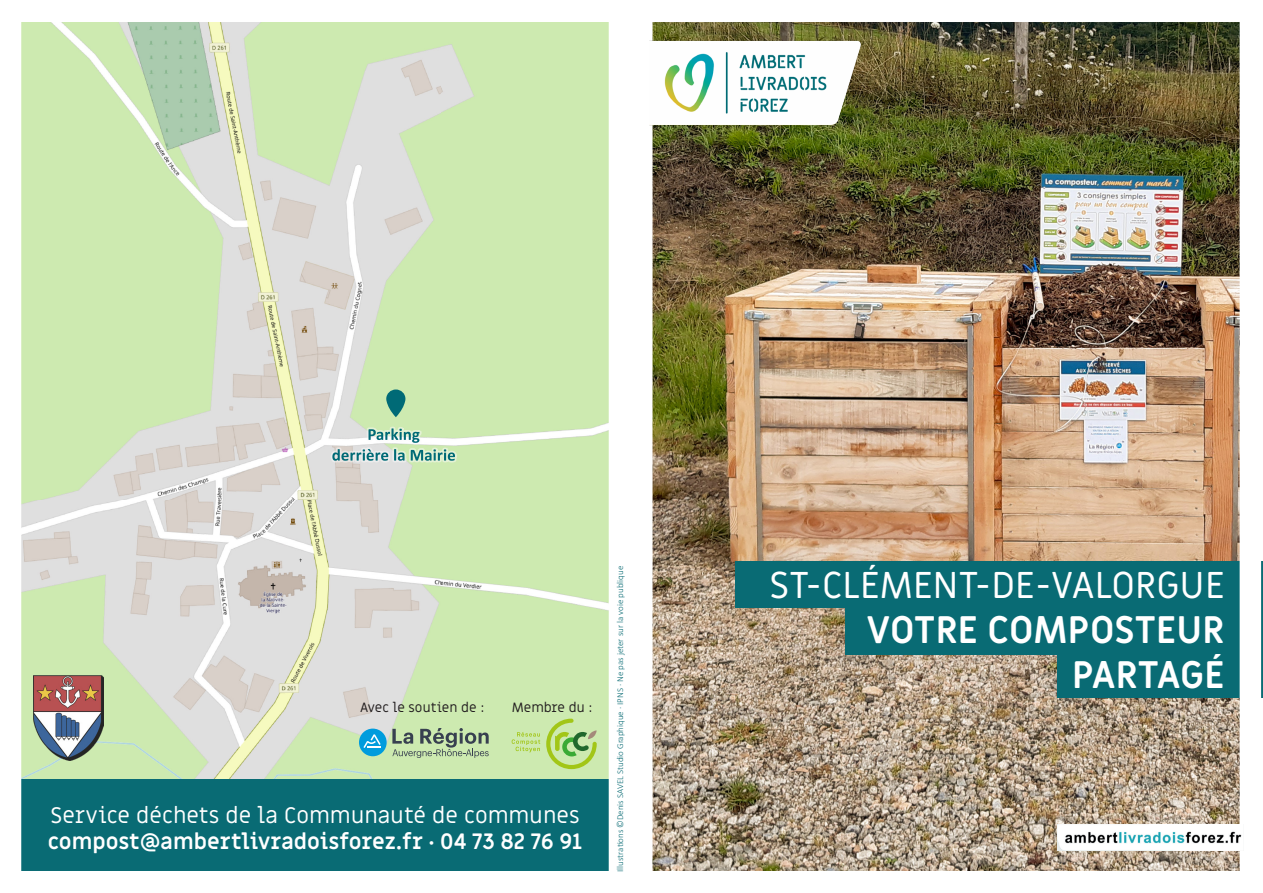
<style>
.page{position:relative;width:1263px;height:893px;background:#fff}
.page>*{position:absolute;margin:0;border:0;box-sizing:border-box;transform-origin:0 0}
.t1{font:37.5px "Miriam Libre";color:#fff}
.t2{font:700 37.5px "Miriam Libre";letter-spacing:-.005em;color:#fff}
.t3{font:22.5px "Miriam Libre";color:#fff}
.t4{font:700 21.75px "Miriam Libre";color:#fff}
.t5{font:13.5px "Miriam Libre";color:#231f20}
.t6{font:300 9px "Calibri";color:#096b74}
</style>
<div class="page">
<svg style="left:21px;top:22px;width:588px;height:849px;background:#bbd5b6"></svg>
<img style="left:649px;top:22px;width:591px;height:849px">
<img style="left:650px;top:40px;width:211px;height:85px">
<img style="left:1057px;top:825px;width:185px;height:25px">
<h3 class="t5" style="left:360px;top:699px;width:126px">Avec le soutien de :</h3>
<h3 class="t5" style="left:512px;top:699px;width:83px">Membre du :</h3>
<h2 class="t3" style="left:50px;top:801px;width:531px">Service déchets de la Communauté de communes</h2>
<h3 class="t4" style="left:48px;top:828px;width:536px">compost@ambertlivradoisforez.fr · 04 73 82 76 91</h3>
<p class="t6" style="left:614px;top:872px;width:307px;rotate:-90deg">Illustrations ©Denis SAVEL Studio Graphique · IPNS · Ne pas jeter sur la voie publique</p>
<p class="t1" style="left:770px;top:562px;width:457px">ST-CLÉMENT-DE-VALORGUE</p>
<p class="t2" style="left:866px;top:606px;width:360px">VOTRE COMPOSTEUR</p>
<p class="t2" style="left:1072px;top:651px;width:154px">PARTAGÉ</p>
</div>
